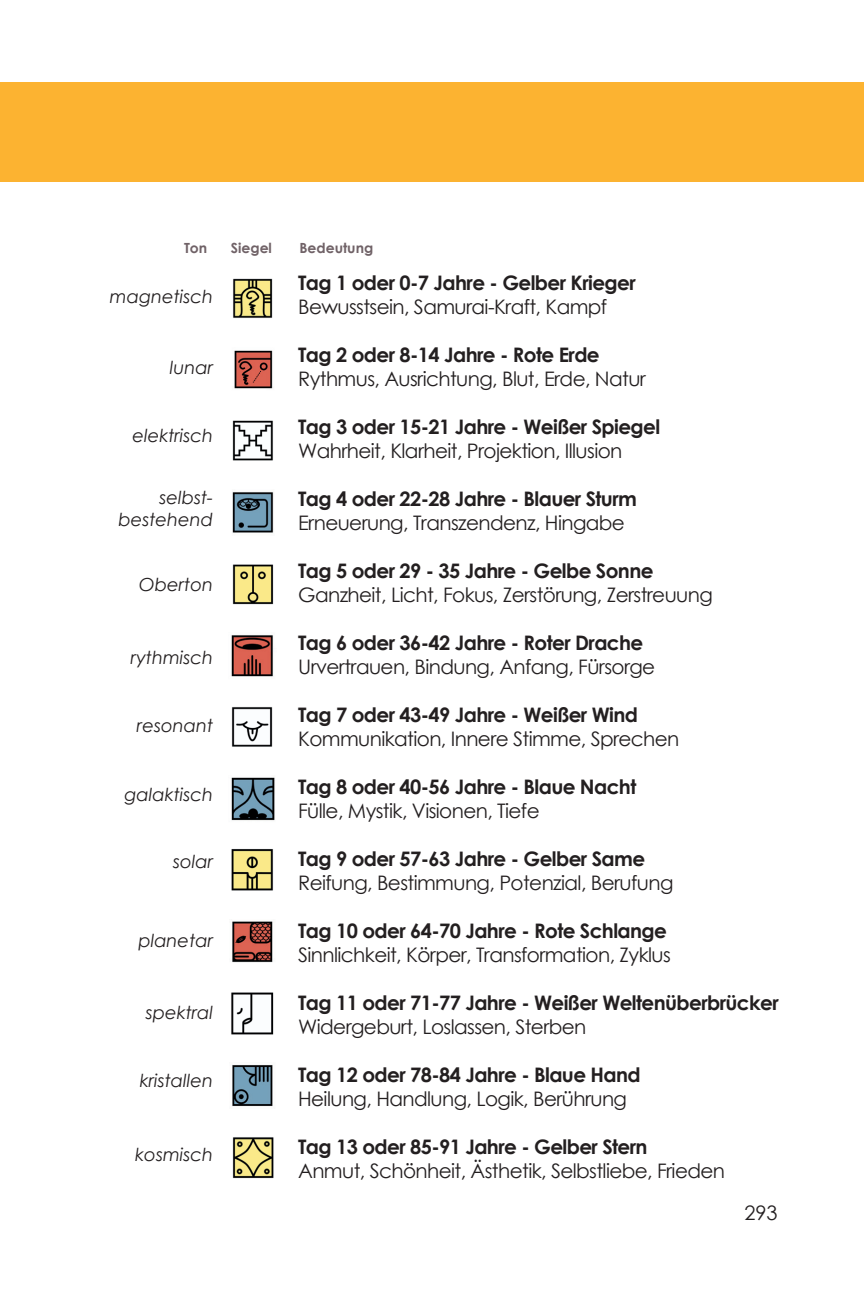
<style>
.page{position:relative;width:864px;height:1296px;background:#fff}
.page>*{position:absolute;margin:0;border:0;box-sizing:border-box;transform-origin:0 0}
.t1{font:20px "Century Gothic";letter-spacing:-.03em;color:#231f20}
.t2{font:700 20px "Century Gothic";letter-spacing:-.03em;color:#231f20}
.t3{font:italic 18px/21.6px "Century Gothic";color:#231f20;text-align:right}
.t4{font:700 14px "Century Gothic";color:#706267}
</style>
<div class="page">
<div style="left:0;top:82px;width:864px;height:99px;background:#fcb331"></div>
<img style="left:233px;top:278px;width:40px;height:40px">
<img style="left:234px;top:350px;width:39px;height:39px">
<img style="left:232px;top:420px;width:41px;height:41px">
<img style="left:232px;top:492px;width:42px;height:41px">
<img style="left:232px;top:564px;width:42px;height:41px">
<img style="left:231px;top:635px;width:43px;height:42px">
<img style="left:231px;top:707px;width:42px;height:40px">
<img style="left:231px;top:777px;width:44px;height:44px">
<img style="left:231px;top:849px;width:42px;height:42px">
<img style="left:232px;top:921px;width:41px;height:42px">
<img style="left:231px;top:992px;width:43px;height:43px">
<img style="left:232px;top:1065px;width:41px;height:42px">
<img style="left:232px;top:1137px;width:42px;height:42px">
<p class="t4" style="left:184px;top:237px;width:25px">Ton</p>
<p class="t4" style="left:231px;top:237px;width:43px">Siegel</p>
<p class="t4" style="left:299px;top:237px;width:75px">Bedeutung</p>
<p class="t3" style="left:110px;top:285px;width:105px">magnetisch</p>
<p class="t3" style="left:170px;top:356px;width:45px">lunar</p>
<p class="t3" style="left:132px;top:425px;width:82px">elektrisch</p>
<p class="t3" style="left:118px;top:487px;width:96px">selbst&shy;bestehend</p>
<p class="t3" style="left:139px;top:573px;width:75px">Oberton</p>
<p class="t3" style="left:131px;top:647px;width:84px">rythmisch</p>
<p class="t3" style="left:137px;top:715px;width:78px">resonant</p>
<p class="t3" style="left:125px;top:783px;width:90px">galaktisch</p>
<p class="t3" style="left:173px;top:850px;width:42px">solar</p>
<p class="t3" style="left:138px;top:930px;width:76px">planetar</p>
<p class="t3" style="left:146px;top:1001px;width:69px">spektral</p>
<p class="t3" style="left:140px;top:1069px;width:75px">kristallen</p>
<p class="t3" style="left:135px;top:1144px;width:79px">kosmisch</p>
<p class="t2" style="left:298px;top:267px;width:339px">Tag 1 oder 0-7 Jahre - Gelber Krieger</p>
<p class="t1" style="left:298px;top:293px;width:311px">Bewusstsein, Samurai-Kraft, Kampf</p>
<p class="t2" style="left:298px;top:339px;width:303px">Tag 2 oder 8-14 Jahre - Rote Erde</p>
<p class="t1" style="left:298px;top:365px;width:349px">Rythmus, Ausrichtung, Blut, Erde, Natur</p>
<p class="t2" style="left:298px;top:411px;width:363px">Tag 3 oder 15-21 Jahre - Weißer Spiegel</p>
<p class="t1" style="left:298px;top:437px;width:326px">Wahrheit, Klarheit, Projektion, Illusion</p>
<p class="t2" style="left:298px;top:483px;width:340px">Tag 4 oder 22-28 Jahre - Blauer Sturm</p>
<p class="t1" style="left:298px;top:509px;width:328px">Erneuerung, Transzendenz, Hingabe</p>
<p class="t2" style="left:298px;top:555px;width:357px">Tag 5 oder 29 - 35 Jahre - Gelbe Sonne</p>
<p class="t1" style="left:298px;top:581px;width:416px">Ganzheit, Licht, Fokus, Zerstörung, Zerstreuung</p>
<p class="t2" style="left:298px;top:627px;width:347px">Tag 6 oder 36-42 Jahre - Roter Drache</p>
<p class="t1" style="left:298px;top:653px;width:359px">Urvertrauen, Bindung, Anfang, Fürsorge</p>
<p class="t2" style="left:298px;top:699px;width:341px">Tag 7 oder 43-49 Jahre - Weißer Wind</p>
<p class="t1" style="left:298px;top:725px;width:383px">Kommunikation, Innere Stimme, Sprechen</p>
<p class="t2" style="left:298px;top:771px;width:340px">Tag 8 oder 40-56 Jahre - Blaue Nacht</p>
<p class="t1" style="left:298px;top:797px;width:243px">Fülle, Mystik, Visionen, Tiefe</p>
<p class="t2" style="left:298px;top:843px;width:349px">Tag 9 oder 57-63 Jahre - Gelber Same</p>
<p class="t1" style="left:298px;top:869px;width:377px">Reifung, Bestimmung, Potenzial, Berufung</p>
<p class="t2" style="left:298px;top:915px;width:370px">Tag 10 oder 64-70 Jahre - Rote Schlange</p>
<p class="t1" style="left:298px;top:941px;width:374px">Sinnlichkeit, Körper, Transformation, Zyklus</p>
<p class="t2" style="left:298px;top:987px;width:482px">Tag 11 oder 71-77 Jahre - Weißer Weltenüberbrücker</p>
<p class="t1" style="left:298px;top:1013px;width:290px">Widergeburt, Loslassen, Sterben</p>
<p class="t2" style="left:298px;top:1059px;width:344px">Tag 12 oder 78-84 Jahre - Blaue Hand</p>
<p class="t1" style="left:298px;top:1085px;width:330px">Heilung, Handlung, Logik, Berührung</p>
<p class="t2" style="left:298px;top:1131px;width:351px">Tag 13 oder 85-91 Jahre - Gelber Stern</p>
<p class="t1" style="left:298px;top:1157px;width:428px">Anmut, Schönheit, Ästhetik, Selbstliebe, Frieden</p>
<p class="t1" style="left:744px;top:1199px;width:35px">293</p>
</div>
